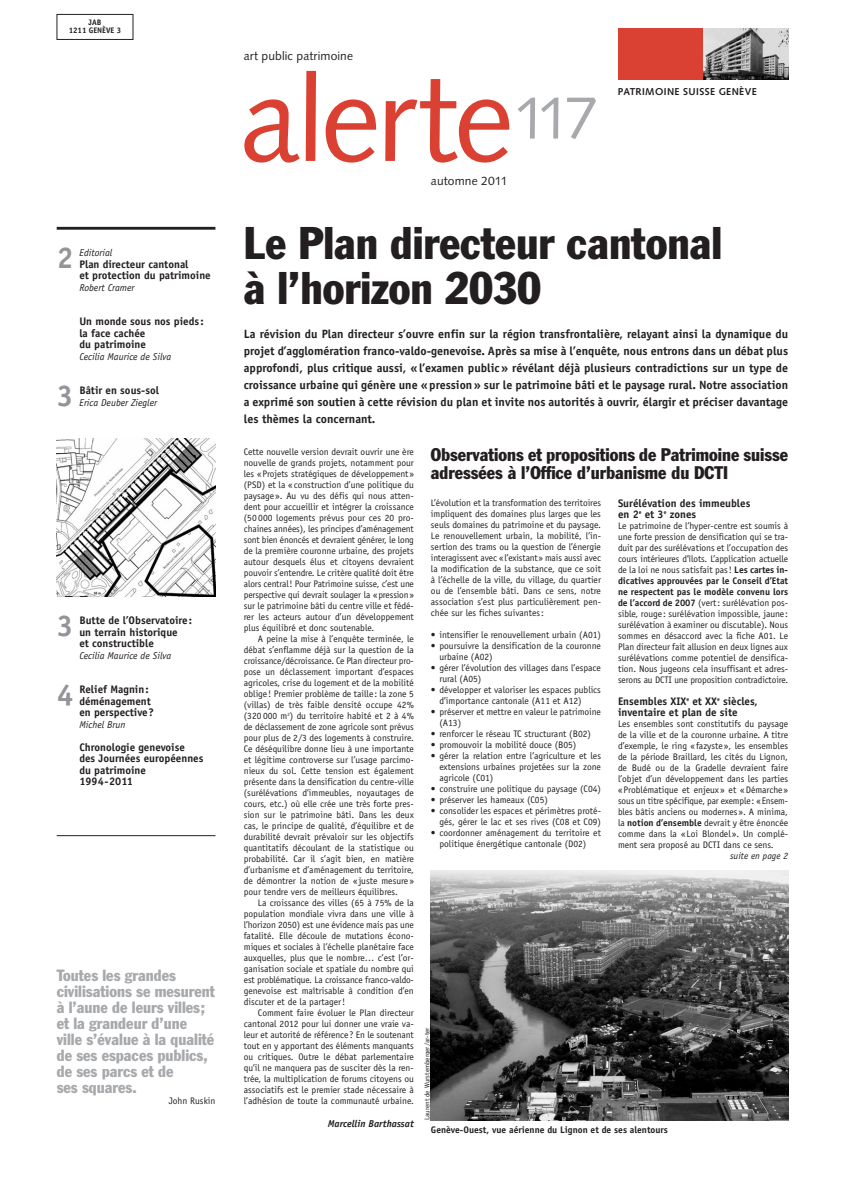
<style>
.page{position:relative;width:842px;height:1191px;background:#fff}
.page>*{position:absolute;margin:0;border:0;box-sizing:border-box;transform-origin:0 0}
.t1{font:120px "Syntax";letter-spacing:-.03em;color:#db4133}
.t2{font:60px "Syntax";color:#a7a9ac}
.t3{font:condensed 45px/45px "Franklin Gothic";color:#231f20}
.t4{font:700 30px "Officina Sans";color:#939598}
.t5{font:condensed 18px/18px "Franklin Gothic";color:#231f20}
.t6{font:condensed 16px/16px "Franklin Gothic";color:#a7a9ac}
.t7{font:700 12px/17px "Officina Sans";color:#231f20;text-align:justify}
.t8{font:12px "Syntax";letter-spacing:.01em;color:#231f20}
.t9{font:700 11px/11.5px "Officina Sans";color:#231f20}
.t10{font:italic 10px "Officina Sans";color:#231f20}
.t11{font:700 10px "Syntax";letter-spacing:.04em;color:#231f20}
.t12{font:italic 700 10px "Officina Sans";color:#231f20}
.t13{font:9.5px/11px "Officina Sans";color:#231f20;text-align:justify}
.t14{font:700 9.5px "Officina Sans";color:#231f20}
.t15{font:italic 9.5px "Officina Sans";color:#231f20}
.t16{font:700 8px/8px "Officina Sans";color:#231f20;text-align:center}
.t17{font:7px "Officina Sans";color:#231f20}
.s1{font-weight:700}
</style>
<div class="page">
<div style="left:57px;top:14px;width:76px;height:26px;border:1px solid #231f20"></div>
<div style="left:618px;top:28px;width:85px;height:51px;background:#db4133"></div>
<img style="left:703px;top:28px;width:85px;height:51px">
<hr style="left:57px;top:227px;width:158px;height:3px;background:#231f20">
<hr style="left:57px;top:835px;width:158px;height:1px;background:#231f20">
<img style="left:431px;top:870px;width:357px;height:250px">
<img style="left:57px;top:438px;width:158px;height:159px">
<p class="t16" style="left:69px;top:19px;width:54px">JAB<br>1211 GENÈVE 3</p>
<h3 class="t4" style="left:57px;top:246px;width:18px">2</h3>
<h3 class="t4" style="left:57px;top:384px;width:18px">3</h3>
<p class="t10" style="left:79px;top:249px;width:34px">Editorial</p>
<p class="t9" style="left:79px;top:259px;width:133px">Plan directeur cantonal<br>et protection du patrimoine</p>
<p class="t10" style="left:79px;top:283px;width:57px">Robert Cramer</p>
<p class="t9" style="left:79px;top:316px;width:126px">Un monde sous nos pieds: la face cachée<br>du patrimoine</p>
<p class="t10" style="left:79px;top:352px;width:93px">Cecilia Maurice de Silva</p>
<p class="t9" style="left:79px;top:385px;width:81px">Bâtir en sous-sol</p>
<p class="t10" style="left:79px;top:398px;width:79px">Erica Deuber Ziegler</p>
<h3 class="t4" style="left:57px;top:614px;width:18px">3</h3>
<p class="t9" style="left:79px;top:615px;width:114px">Butte de l’Observatoire:</p>
<p class="t9" style="left:79px;top:627px;width:100px">un terrain historique et constructible</p>
<p class="t10" style="left:79px;top:651px;width:93px">Cecilia Maurice de Silva</p>
<p class="t9" style="left:79px;top:684px;width:71px">Relief Magnin:</p>
<h3 class="t4" style="left:57px;top:683px;width:18px">4</h3>
<p class="t9" style="left:79px;top:696px;width:76px">déménagement en perspective?</p>
<p class="t10" style="left:79px;top:720px;width:48px">Michel Brun</p>
<p class="t9" style="left:79px;top:742px;width:126px">Chronologie genevoise des Journées européennes du patrimoine<br>1994-2011</p>
<h3 class="t6" style="left:57px;top:968px;width:160px">Toutes les grandes civilisations se mesurent à l’aune de leurs villes; et la grandeur d’une ville s’évalue à la qualité de ses espaces publics, de ses parcs et de<br>ses squares.</h3>
<p class="t13" style="left:169px;top:1096px;width:48px">John Ruskin</p>
<p class="t8" style="left:244px;top:51px;width:111px">art public patrimoine</p>
<h1 class="t1" style="left:240px;top:71px;width:276px">alerte</h1>
<p class="t8" style="left:431px;top:176px;width:78px">automne 2011</p>
<h2 class="t2" style="left:513px;top:94px;width:87px">117</h2>
<p class="t11" style="left:618px;top:88px;width:140px">PATRIMOINE SUISSE GENÈVE</p>
<h3 class="t3" style="left:244px;top:224px;width:480px">Le Plan directeur cantonal à l’horizon 2030</h3>
<p class="t7" style="left:244px;top:326px;width:546px">La révision du Plan directeur s’ouvre enfin sur la région transfrontalière, relayant ainsi la dynamique du projet d’agglomération franco-valdo-genevoise. Après sa mise à l’enquête, nous entrons dans un débat plus approfondi, plus critique aussi, «l’examen public» révélant déjà plusieurs contradictions sur un type de croissance urbaine qui génère une «pression» sur le patrimoine bâti et le paysage rural. Notre association a exprimé son soutien à cette révision du plan et invite nos autorités à ouvrir, élargir et préciser davantage les thèmes la concernant.</p>
<p class="t13" style="left:244px;top:447px;width:172px">Cette nouvelle version devrait ouvrir une ère nouvelle de grands projets, notamment pour les «Projets stratégiques de développement» (PSD) et la «construction d’une politique du paysage». Au vu des défis qui nous atten&shy;dent pour accueillir et intégrer la croissance (50 000 logements prévus pour ces 20 pro&shy;chaines années), les principes d’aménagement sont bien énoncés et devraient générer, le long de la première couronne urbaine, des projets autour desquels élus et citoyens devraient pouvoir s’entendre. Le critère qualité doit être alors central! Pour Patrimoine suisse, c’est une perspective qui devrait soulager la «pression» sur le patrimoine bâti du centre ville et fédé&shy;rer les acteurs autour d’un développement plus équilibré et donc soutenable.</p>
<p class="t13" style="left:244px;top:634px;width:172px;text-indent:14px">A peine la mise à l’enquête terminée, le débat s’enflamme déjà sur la question de la croissance/décroissance. Ce Plan directeur pro - pose un déclassement important d’espaces agricoles, crise du logement et de la mobilité oblige! Premier problème de taille: la zone 5 (villas) de très faible densité occupe 42% (320 000 m<sup>2</sup>) du territoire habité et 2 à 4% de déclassement de zone agricole sont prévus pour plus de 2/3 des logements à construire.<br>Ce déséquilibre donne lieu à une importante et légitime controverse sur l’usage parcimo&shy;nieux du sol. Cette tension est également présente dans la densification du centre-ville (surélévations d’immeubles, noyautages de cours, etc.) où elle crée une très forte pres&shy;sion sur le patrimoine bâti. Dans les deux cas, le principe de qualité, d’équilibre et de durabilité devrait prévaloir sur les objectifs quantitatifs découlant de la statistique ou probabilité. Car il s’agit bien, en matière d’urbanisme et d’aménagement du territoire, de démontrer la notion de «juste mesure» pour tendre vers de meilleurs équilibres.</p>
<p class="t13" style="left:244px;top:898px;width:172px;text-indent:14px">La croissance des villes (65 à 75% de la population mondiale vivra dans une ville à l’horizon 2050) est une évidence mais pas une fatalité. Elle découle de mutations écono&shy;miques et sociales à l’échelle planétaire face auxquelles, plus que le nombre… c’est l’or&shy;ganisation sociale et spatiale du nombre qui est problématique. La croissance franco-valdo&shy;genevoise est maîtrisable à condition d’en discuter et de la partager!</p>
<p class="t13" style="left:244px;top:1008px;width:172px;text-indent:14px">Comment faire évoluer le Plan directeur cantonal 2012 pour lui donner une vraie va - leur et autorité de référence? En le soutenant tout en y apportant des éléments manquants ou critiques. Outre le débat parlementaire qu’il ne manquera pas de susciter dès la ren&shy;trée, la multiplication de forums citoyens ou associatifs est le premier stade nécessaire à l’adhésion de toute la communauté urbaine.</p>
<p class="t12" style="left:328px;top:1120px;width:88px">Marcellin Barthassat</p>
<h3 class="t5" style="left:431px;top:447px;width:359px">Observations et propositions de Patrimoine suisse adressées à l’Office d’urbanisme du DCTI</h3>
<p class="t9" style="left:618px;top:499px;width:134px;line-height:11px">Surélévation des immeubles en 2<sup>e</sup> et 3<sup>e</sup> zones</p>
<p class="t13" style="left:618px;top:521px;width:172px">Le patrimoine de l’hyper-centre est soumis à une forte pression de densification qui se tra&shy;duit par des surélévations et l’occupation des cours intérieures d’îlots. L’application actuelle de la loi ne nous satisfait pas! <span class="s1">Les cartes in - dicatives approuvées par le Conseil d’Etat ne respectent pas le modèle convenu lors de l’accord de 2007</span> (vert: surélévation pos&shy;sible, rouge: surélévation impossible, jaune: surélévation à examiner ou discutable). Nous sommes en désaccord avec la fiche A01. Le Plan directeur fait allusion en deux lignes aux surélévations comme potentiel de densifica&shy;tion. Nous jugeons cela insuffisant et adres&shy;serons au DCTI une proposition contradictoire.</p>
<p class="t9" style="left:618px;top:697px;width:141px;line-height:11px">Ensembles XIX<sup>e</sup> et XX<sup>e</sup> siècles, inventaire et plan de site</p>
<p class="t13" style="left:618px;top:719px;width:172px">Les ensembles sont constitutifs du paysage de la ville et de la couronne urbaine. A titre d’exemple, le ring «fazyste», les ensembles de la période Braillard, les cités du Lignon, de Budé ou de la Gradelle devraient faire l’objet d’un développement dans les parties «Problématique et enjeux» et «Démarche» sous un titre spécifique, par exemple: «En sem - bles bâtis anciens ou modernes». A minima, la <span class="s1">notion d’ensemble</span> devrait y être énoncée comme dans la «Loi Blondel». Un complé&shy;ment sera proposé au DCTI dans ce sens.</p>
<p class="t15" style="left:730px;top:852px;width:60px">suite en page 2</p>
<p class="t13" style="left:431px;top:498px;width:172px">L’évolution et la transformation des territoires impliquent des domaines plus larges que les seuls domaines du patrimoine et du paysage.<br>Le renouvellement urbain, la mobilité, l’in&shy;sertion des trams ou la question de l’énergie interagissent avec «l’existant» mais aussi avec la modification de la substance, que ce soit à l’échelle de la ville, du village, du quartier ou de l’ensemble bâti. Dans ce sens, notre association s’est plus particulièrement pen&shy;chée sur les fiches suivantes:</p>
<p class="t13" style="left:431px;top:630px;width:172px">• intensifier le renouvellement urbain (A01)</p>
<p class="t13" style="left:439px;top:641px;width:163px;text-indent:-9px">• poursuivre la densification de la couronne urbaine (A02)</p>
<p class="t13" style="left:439px;top:663px;width:163px;text-indent:-9px">• gérer l’évolution des villages dans l’espace rural (A05)</p>
<p class="t13" style="left:439px;top:685px;width:163px;text-indent:-9px">• développer et valoriser les espaces publics d’importance cantonale (A11 et A12)</p>
<p class="t13" style="left:439px;top:707px;width:163px;text-indent:-9px">• préserver et mettre en valeur le patrimoine (A13)</p>
<p class="t13" style="left:431px;top:729px;width:162px">• renforcer le réseau TC structurant (B02)</p>
<p class="t13" style="left:431px;top:740px;width:147px">• promouvoir la mobilité douce (B05)</p>
<p class="t13" style="left:439px;top:751px;width:163px;text-indent:-9px">• gérer la relation entre l’agriculture et les extensions urbaines projetées sur la zone agricole (C01)</p>
<p class="t13" style="left:431px;top:784px;width:172px">• construire une politique du paysage (C04)</p>
<p class="t13" style="left:431px;top:795px;width:119px">• préserver les hameaux (C05)</p>
<p class="t13" style="left:431px;top:806px;width:172px;text-align:right">• consolider les espaces et périmètres proté&shy;gés, gérer le lac et ses rives (C08 et C09)</p>
<p class="t13" style="left:439px;top:828px;width:163px;text-indent:-9px">• coordonner aménagement du territoire et politique énergétique cantonale (D02)</p>
<p class="t17" style="left:424px;top:1120px;width:94px;rotate:-90deg">Laurent de Wurstemberger/ar-ter</p>
<p class="t14" style="left:431px;top:1125px;width:238px">Genève-Ouest, vue aérienne du Lignon et de ses alentours</p>
</div>
